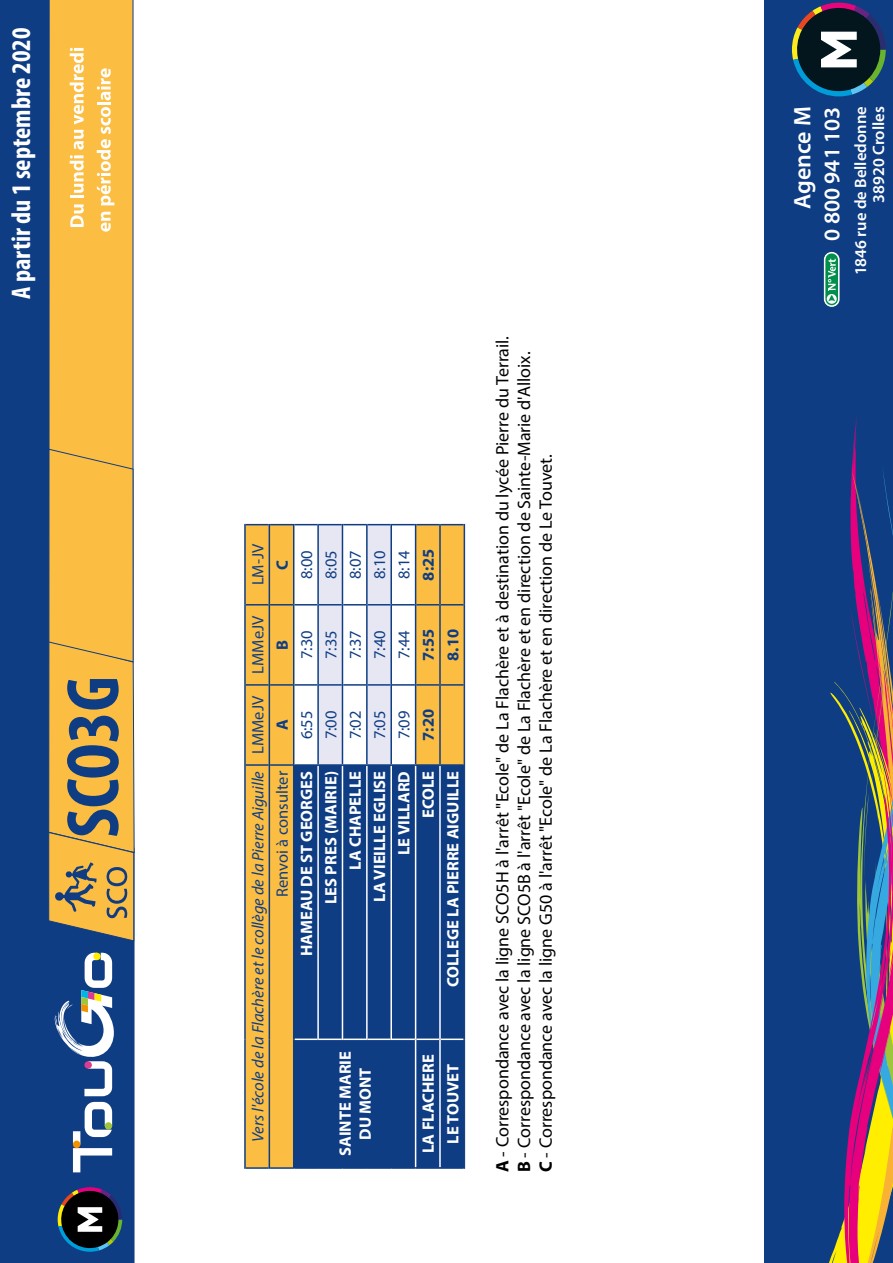
<style>
.page{position:relative;width:893px;height:1263px;background:#fff}
.page>*{position:absolute;margin:0;border:0;box-sizing:border-box;transform-origin:0 0}
.t1{font:700 condensed 75px "Myriad Pro";color:#0f3d84}
.t2{font:700 condensed 27px "Myriad Pro";color:#fff}
.t3{font:600 24px "Myriad Pro";color:#fff}
.t4{font:600 22.5px "Myriad Pro";color:#fff}
.t5{font:18px/21.6px "Myriad Pro";color:#000}
.t6{font:700 16.5px/19.8px "Myriad Pro";color:#fff;text-align:center}
.t7{font:16.5px "Myriad Pro";color:#0f3d84}
.t8{font:italic 16.5px "Myriad Pro";color:#0f3d84}
.t9{font:600 16.5px/18px "Myriad Pro";color:#fff;text-align:right}
.t10{font:700 16.5px "Myriad Pro";color:#0f3d84}
.s1{font-style:normal}
.s2{font-weight:700}
</style>
<div class="page">
<div style="left:49px;top:942px;width:86px;height:321px;background:#0f3d84"></div>
<div style="left:0;top:0;width:49px;height:1263px;background:#0f3d84"></div>
<svg style="left:73px;top:1102px;width:39px;height:70px"></svg>
<div style="left:105px;top:1122px;width:7px;height:8px;background:#9fc63b;border-radius:50%"></div>
<svg style="left:55px;top:953px;width:59px;height:143px"></svg>
<div style="left:93px;top:953px;width:8px;height:7px;background:#ffed00;border-radius:50%"></div>
<svg style="left:58px;top:1187px;width:64px;height:65px;background:#2f3b49"></svg>
<div style="left:49px;top:0;width:85px;height:448px;background:#fbbe42"></div>
<svg style="left:48px;top:448px;width:87px;height:494px;background:#e7b349"></svg>
<svg style="left:70px;top:204px;width:14px;height:23px"></svg>
<hr style="left:70px;top:195px;width:14px;height:3px;background:#fdfdfd">
<svg style="left:70px;top:130px;width:14px;height:63px"></svg>
<svg style="left:70px;top:48px;width:14px;height:76px"></svg>
<svg style="left:101px;top:212px;width:10px;height:20px"></svg>
<svg style="left:97px;top:107px;width:17px;height:98px"></svg>
<hr style="left:97px;top:102px;width:14px;height:3px;background:#fdfdfd">
<svg style="left:97px;top:68px;width:14px;height:32px"></svg>
<div style="left:764px;top:0;width:129px;height:1263px;background:#0f3d84"></div>
<svg style="left:829px;top:417px;width:64px;height:846px"></svg>
<svg style="left:792px;top:3px;width:94px;height:93px"></svg>
<svg style="left:824px;top:252px;width:16px;height:55px"></svg>
<svg style="left:825px;top:253px;width:13px;height:52px"></svg>
<hr style="left:294px;top:1167px;width:24px;height:2px;background:#0f3d84">
<hr style="left:318px;top:1167px;width:24px;height:2px;background:#0f3d84">
<hr style="left:342px;top:1167px;width:25px;height:2px;background:#0f3d84">
<hr style="left:367px;top:1167px;width:24px;height:2px;background:#0f3d84">
<hr style="left:391px;top:1167px;width:25px;height:2px;background:#0f3d84">
<hr style="left:416px;top:1167px;width:24px;height:2px;background:#0f3d84">
<hr style="left:440px;top:1167px;width:24px;height:2px;background:#0f3d84">
<hr style="left:244px;top:1039px;width:2px;height:130px;background:#0f3d84">
<hr style="left:246px;top:1167px;width:23px;height:2px;background:#0f3d84">
<hr style="left:244px;top:765px;width:2px;height:274px;background:#0f3d84">
<hr style="left:270px;top:1167px;width:23px;height:2px;background:#0f3d84">
<hr style="left:244px;top:685px;width:2px;height:80px;background:#0f3d84">
<hr style="left:244px;top:605px;width:2px;height:80px;background:#0f3d84">
<hr style="left:244px;top:524px;width:2px;height:81px;background:#0f3d84">
<hr style="left:269px;top:1039px;width:1px;height:130px;background:#0f3d84">
<hr style="left:293px;top:1039px;width:1px;height:130px;background:#0f3d84">
<svg style="left:245px;top:524px;width:219px;height:644px;background:#858a8c"></svg>
<hr style="left:439px;top:685px;width:2px;height:79px;background:#0f3d84">
<hr style="left:439px;top:605px;width:2px;height:80px;background:#0f3d84">
<hr style="left:439px;top:524px;width:2px;height:81px;background:#0f3d84">
<hr style="left:416px;top:764px;width:24px;height:2px;background:#0f3d84">
<hr style="left:416px;top:684px;width:23px;height:2px;background:#0f3d84">
<hr style="left:464px;top:685px;width:1px;height:80px;background:#1b3f7f">
<hr style="left:464px;top:605px;width:1px;height:80px;background:#1b3f7f">
<hr style="left:464px;top:524px;width:1px;height:81px;background:#1b3f7f">
<hr style="left:464px;top:1039px;width:1px;height:130px;background:#1b3f7f">
<hr style="left:464px;top:765px;width:1px;height:274px;background:#1b3f7f">
<h2 class="t2" style="left:4px;top:299px;width:273px;rotate:-90deg">A partir du 1 septembre 2020</h2>
<h1 class="t1" style="left:52px;top:838px;width:163px;rotate:-90deg">SCO3G</h1>
<p class="t7" style="left:248px;top:585px;width:43px;rotate:-90deg">LM-JV</p>
<p class="t10" style="left:271px;top:570px;width:11px;rotate:-90deg">C</p>
<p class="t7" style="left:248px;top:674px;width:60px;rotate:-90deg">LMMeJV</p>
<p class="t10" style="left:271px;top:650px;width:11px;rotate:-90deg">B</p>
<p class="t8" style="left:248px;top:1142px;width:448px;rotate:-90deg">Vers l'école de la Flachère et le collège de la Pierre Aiguille <span class="s1">LMMeJV</span></p>
<p class="t10" style="left:271px;top:730px;width:12px;rotate:-90deg">A</p>
<p class="t7" style="left:272px;top:897px;width:127px;rotate:-90deg">Renvoi à consulter</p>
<p class="t7" style="left:296px;top:579px;width:30px;rotate:-90deg">8:00</p>
<p class="t7" style="left:321px;top:579px;width:30px;rotate:-90deg">8:05</p>
<p class="t7" style="left:345px;top:579px;width:30px;rotate:-90deg">8:07</p>
<p class="t7" style="left:369px;top:579px;width:30px;rotate:-90deg">8:10</p>
<p class="t7" style="left:296px;top:659px;width:30px;rotate:-90deg">7:30</p>
<p class="t7" style="left:321px;top:659px;width:30px;rotate:-90deg">7:35</p>
<p class="t7" style="left:345px;top:659px;width:30px;rotate:-90deg">7:37</p>
<p class="t7" style="left:369px;top:659px;width:30px;rotate:-90deg">7:40</p>
<p class="t7" style="left:296px;top:739px;width:30px;rotate:-90deg">6:55</p>
<p class="t7" style="left:321px;top:739px;width:30px;rotate:-90deg">7:00</p>
<p class="t7" style="left:345px;top:739px;width:30px;rotate:-90deg">7:02</p>
<p class="t7" style="left:369px;top:739px;width:30px;rotate:-90deg">7:05</p>
<p class="t6" style="left:296px;top:956px;width:187px;rotate:-90deg">HAMEAU DE ST GEORGES</p>
<p class="t6" style="left:320px;top:904px;width:135px;rotate:-90deg">LES PRES (MAIRIE)</p>
<p class="t6" style="left:345px;top:870px;width:100px;rotate:-90deg">LA CHAPELLE</p>
<p class="t6" style="left:369px;top:902px;width:132px;rotate:-90deg">LA VIEILLE EGLISE</p>
<p class="t6" style="left:335px;top:1156px;width:107px;rotate:-90deg">SAINTE MARIE<br>DU MONT</p>
<p class="t7" style="left:394px;top:579px;width:30px;rotate:-90deg">8:14</p>
<p class="t10" style="left:418px;top:581px;width:33px;rotate:-90deg">8:25</p>
<p class="t7" style="left:394px;top:659px;width:30px;rotate:-90deg">7:44</p>
<p class="t10" style="left:418px;top:661px;width:33px;rotate:-90deg">7:55</p>
<p class="t10" style="left:442px;top:661px;width:33px;rotate:-90deg">8.10</p>
<p class="t7" style="left:394px;top:739px;width:30px;rotate:-90deg">7:09</p>
<p class="t6" style="left:394px;top:855px;width:86px;rotate:-90deg">LE VILLARD</p>
<p class="t10" style="left:418px;top:741px;width:33px;rotate:-90deg">7:20</p>
<p class="t6" style="left:418px;top:818px;width:49px;rotate:-90deg">ECOLE</p>
<p class="t6" style="left:442px;top:987px;width:218px;rotate:-90deg">COLLEGE LA PIERRE AIGUILLE</p>
<p class="t6" style="left:418px;top:1153px;width:100px;rotate:-90deg">LA FLACHERE</p>
<p class="t6" style="left:442px;top:1144px;width:82px;rotate:-90deg">LE TOUVET</p>
<p class="t5" style="left:491px;top:1172px;width:838px;rotate:-90deg"><span class="s2">A</span> - Correspondance avec la ligne SCO5H à l'arrêt "Ecole" de La Flachère et à destination du lycée Pierre du Terrail.<br><span class="s2">B</span> - Correspondance avec la ligne SCO5B à l'arrêt "Ecole" de La Flachère et en direction de Sainte-Marie d'Alloix.<br><span class="s2">C</span> - Correspondance avec la ligne G50 à l'arrêt "Ecole" de La Flachère et en direction de Le Touvet.</p>
<h3 class="t3" style="left:789px;top:209px;width:104px;rotate:-90deg">Agence M</h3>
<p class="t9" style="left:852px;top:275px;width:170px;rotate:-90deg">1846 rue de Belledonne<br>38920 Crolles</p>
<p class="t4" style="left:819px;top:241px;width:136px;rotate:-90deg">0 800 941 103</p>
</div>
